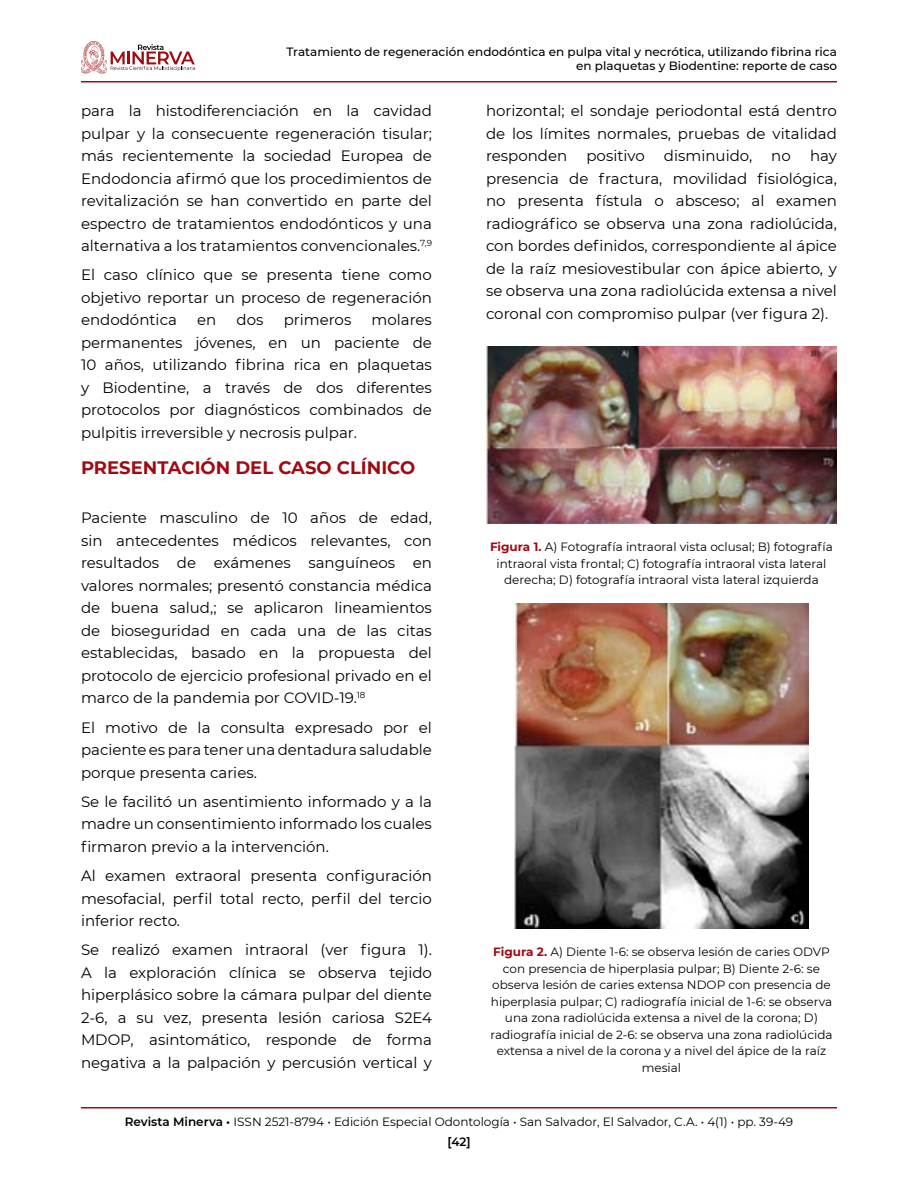
<style>
.page{position:relative;width:918px;height:1188px;background:#fff}
.page>*{position:absolute;margin:0;border:0;box-sizing:border-box;transform-origin:0 0}
.t1{font:700 18px "Montserrat";color:#9f0b10}
.t2{font:15px/22.5px "Montserrat";color:#000;text-align:justify}
.t3{font:12px/16.5px "Montserrat";color:#000;text-align:center}
.t4{font:500 12px/14.4px "Montserrat";color:#000;text-align:right}
.s1{font-weight:700;color:#9f0b10}
.s2{font-weight:600}
</style>
<div class="page">
<hr style="left:81px;top:81px;width:756px;height:1px;background:#9f0b10">
<hr style="left:81px;top:1107px;width:756px;height:1px;background:#9f0b10">
<svg style="left:81px;top:41px;width:114px;height:33px"></svg>
<img style="left:486px;top:347px;width:350px;height:176px">
<img style="left:515px;top:603px;width:293px;height:326px">
<p class="t4" style="left:286px;top:44px;width:552px">Tratamiento de regeneración endodóntica en pulpa vital y necrótica, utilizando fibrina rica en plaquetas y Biodentine: reporte de caso</p>
<p class="t2" style="left:81px;top:99px;width:353px">para la histodiferenciación en la cavidad pulpar y la consecuente regeneración tisular; más recientemente la sociedad Europea de Endodoncia afirmó que los procedimientos de revitalización se han convertido en parte del espectro de tratamientos endodónticos y una alternativa a los tratamientos convencionales.<sup>7,9</sup></p>
<p class="t2" style="left:81px;top:263px;width:353px">El caso clínico que se presenta tiene como objetivo reportar un proceso de regeneración endodóntica</p>
<p class="t2" style="left:486px;top:99px;width:352px">horizontal; el sondaje periodontal está dentro de los límites normales, pruebas de vitalidad responden</p>
<p class="t2" style="left:486px;top:144px;width:353px;text-indent:324px">hay presencia de fractura, movilidad fisiológica, no presenta fístula o absceso; al examen radiográfico se observa una zona radiolúcida, con bordes definidos, correspondiente al ápice de la raíz mesiovestibular con ápice abierto, y se observa una zona radiolúcida extensa a nivel coronal con compromiso pulpar (ver figura 2).</p>
<p class="t2" style="left:586px;top:144px;width:60px">positivo</p>
<p class="t2" style="left:664px;top:144px;width:90px">disminuido,</p>
<p class="t2" style="left:771px;top:144px;width:21px">no</p>
<p class="t2" style="left:81px;top:308px;width:353px;text-indent:291px">molares permanentes jóvenes, en un paciente de 10 años, utilizando fibrina rica en plaquetas y Biodentine, a través de dos diferentes protocolos por diagnósticos combinados de pulpitis irreversible y necrosis pulpar.</p>
<p class="t1" style="left:81px;top:454px;width:336px">PRESENTACIÓN DEL CASO CLÍNICO</p>
<p class="t2" style="left:81px;top:506px;width:352px">Paciente masculino de 10 años de edad, sin antecedentes médicos relevantes, con resultados de exámenes sanguíneos en valores normales; presentó constancia médica de buena salud,; se aplicaron lineamientos de bioseguridad en cada una de las citas establecidas, basado en la propuesta del protocolo de ejercicio profesional privado en el marco de la pandemia por COVID-19.<sup>18</sup></p>
<p class="t2" style="left:81px;top:715px;width:353px">El motivo de la consulta expresado por el paciente es para tener una dentadura saludable porque presenta caries.</p>
<p class="t2" style="left:81px;top:790px;width:352px">Se le facilitó un asentimiento informado y a la madre un consentimiento informado los cuales firmaron previo a la intervención.</p>
<p class="t2" style="left:81px;top:864px;width:353px">Al examen extraoral presenta configuración mesofacial, perfil total recto, perfil del tercio inferior recto.</p>
<p class="t2" style="left:81px;top:938px;width:352px">Se realizó examen intraoral (ver figura 1).<br>A la exploración clínica se observa tejido hiperplásico sobre la cámara pulpar del diente 2-6, a su vez, presenta lesión cariosa S2E4<br>MDOP, asintomático, responde de forma negativa a la palpación y percusión vertical y</p>
<p class="t2" style="left:197px;top:308px;width:21px">en</p>
<p class="t2" style="left:237px;top:308px;width:28px">dos</p>
<p class="t2" style="left:284px;top:308px;width:69px">primeros</p>
<p class="t3" style="left:490px;top:538px;width:344px"><span class="s1">Figura 1.</span> A) Fotografía intraoral vista oclusal; B) fotografía intraoral vista frontal; C) fotografía intraoral vista lateral derecha; D) fotografía intraoral vista lateral izquierda</p>
<p class="t3" style="left:490px;top:943px;width:344px"><span class="s1">Figura 2.</span> A) Diente 1-6: se observa lesión de caries ODVP con presencia de hiperplasia pulpar; B) Diente 2-6: se observa lesión de caries extensa NDOP con presencia de hiperplasia pulpar; C) radiografía inicial de 1-6: se observa una zona radiolúcida extensa a nivel de la corona; D) radiografía inicial de 2-6: se observa una zona radiolúcida extensa a nivel de la corona y a nivel del ápice de la raíz mesial</p>
<p class="t3" style="left:125px;top:1112px;width:670px;line-height:19.5px"><span class="s2">Revista Minerva •</span> ISSN 2521-8794 • Edición Especial Odontología • San Salvador, El Salvador, C.A. • 4(1) • pp. 39-49 <span class="s2">[42]</span></p>
</div>
